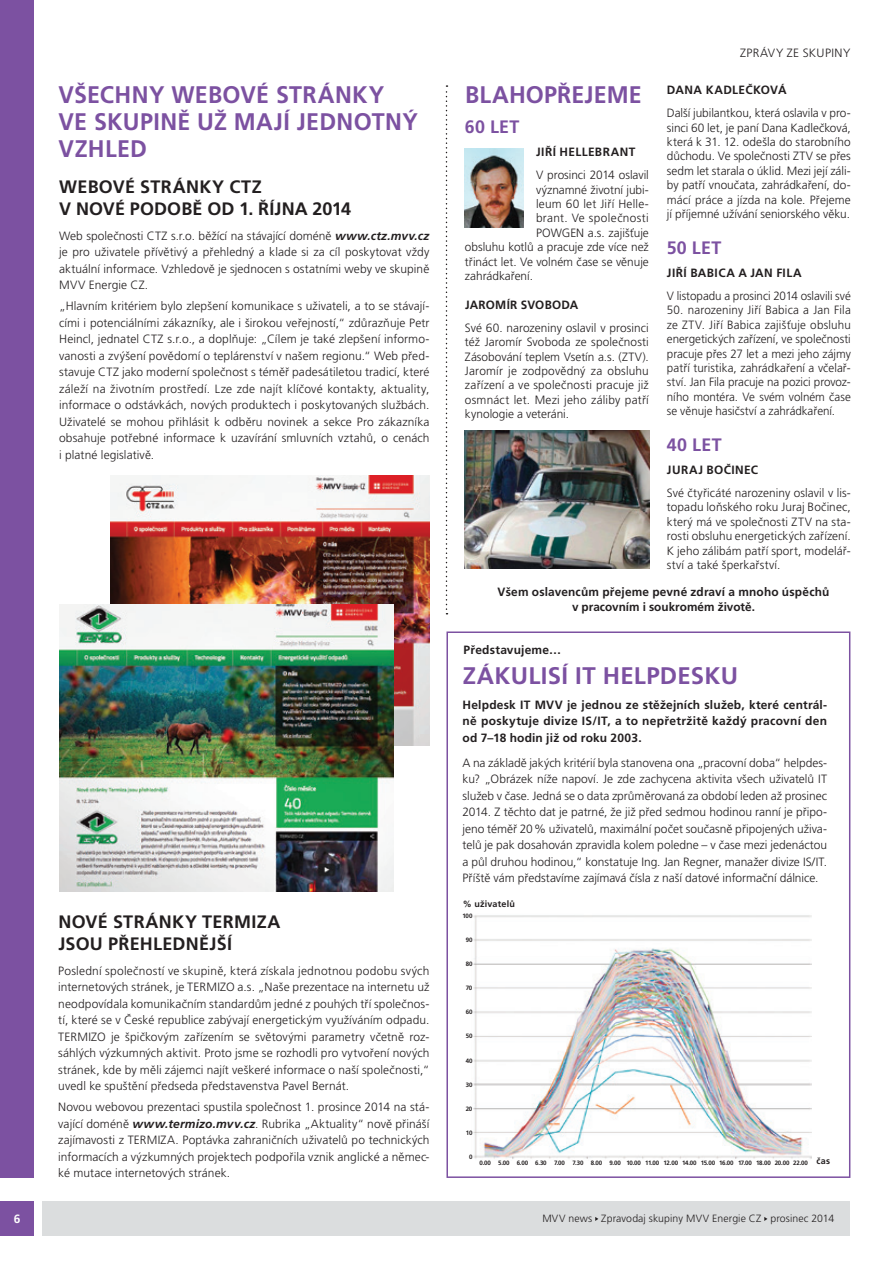
<style>
.page{position:relative;width:893px;height:1263px;background:#fff}
.page>*{position:absolute;margin:0;border:0;box-sizing:border-box;transform-origin:0 0}
.t1{font:700 24px/27px "Frutiger CE";letter-spacing:.015em;color:#7c51a1}
.t2{font:700 18px/21.6px "Frutiger CE";letter-spacing:.015em;color:#231f20}
.t3{font:700 18px "Frutiger CE";letter-spacing:.015em;color:#7c51a1}
.t4{font:12px/16.5px "Frutiger CE Light";letter-spacing:.005em;color:#231f20;text-align:justify}
.t5{font:700 12px/16.5px "Frutiger CE";letter-spacing:.02em;color:#231f20;text-align:justify}
.t6{font:12px "Frutiger CE Light";letter-spacing:.03em;color:#231f20}
.t7{font:700 12px "Frutiger CE";color:#fff}
.t8{font:10.5px "Frutiger CE Light";letter-spacing:.01em;color:#231f20}
.t9{font:700 9px "Frutiger CE";letter-spacing:.025em;color:#231f20}
.t10{font:700 6.3px "Frutiger CE";letter-spacing:-.02em;color:#231f20}
.s1{font-family:"Frutiger CE";font-weight:700;font-style:italic}
</style>
<div class="page">
<div style="left:0;top:1202px;width:34px;height:34px;background:#7c51a1"></div>
<div style="left:43px;top:1202px;width:807px;height:34px;background:#dbddde"></div>
<div style="left:0;top:0;width:34px;height:1178px;background:#7c51a1"></div>
<svg style="left:446px;top:85px;width:1px;height:529px"></svg>
<div style="left:446px;top:631px;width:404px;height:547px;border:2px solid #7c51a1"></div>
<img style="left:473px;top:915px;width:339px;height:244px">
<img style="left:111px;top:475px;width:318px;height:270px">
<img style="left:465px;top:149px;width:58px;height:79px">
<img style="left:465px;top:431px;width:184px;height:137px">
<img style="left:60px;top:604px;width:334px;height:288px">
<p class="t1" style="left:58px;top:82px;width:361px">VŠECHNY WEBOVÉ STRÁNKY<br>VE SKUPINĚ UŽ MAJÍ JEDNOTNÝ<br>VZHLED</p>
<p class="t2" style="left:59px;top:176px;width:293px">WEBOVÉ STRÁNKY CTZ<br>V NOVÉ PODOBĚ OD 1. ŘÍJNA 2014</p>
<p class="t4" style="left:59px;top:227px;width:372px">Web společnosti CTZ s.r.o. běžící na stávající doméně <span class="s1">www.ctz.mvv.cz </span>je pro uživatele přívětivý a přehledný a klade si za cíl poskytovat vždy aktuální informace. Vzhledově je sjednocen s ostatními weby ve skupině MVV Energie CZ.</p>
<p class="t4" style="left:59px;top:298px;width:372px">„Hlavním kritériem bylo zlepšení komunikace s uživateli, a to se stávají&shy;cími i potenciálními zákazníky, ale i širokou veřejností,“ zdůrazňuje Petr Heincl, jednatel CTZ s.r.o., a doplňuje: „Cílem je také zlepšení informo&shy;vanosti a zvýšení povědomí o teplárenství v našem regionu.“ Web před&shy;stavuje CTZ jako moderní společnost s téměř padesátiletou tradicí, které záleží na životním prostředí. Lze zde najít klíčové kontakty, aktuality, informace o odstávkách, nových produktech i poskytovaných službách.<br>Uživatelé se mohou přihlásit k odběru novinek a sekce Pro zákazníka obsahuje potřebné informace k uzavírání smluvních vztahů, o cenách i platné legislativě.</p>
<p class="t2" style="left:58px;top:911px;width:223px">NOVÉ STRÁNKY TERMIZA<br>JSOU PŘEHLEDNĚJŠÍ</p>
<p class="t4" style="left:58px;top:962px;width:373px">Poslední společností ve skupině, která získala jednotnou podobu svých internetových stránek, je TERMIZO a.s. „Naše prezentace na internetu už neodpovídala komunikačním standardům jedné z pouhých tří společnos&shy;tí, které se v České republice zabývají energetickým využíváním odpadu.<br>TERMIZO je špičkovým zařízením se světovými parametry včetně roz&shy;sáhlých výzkumných aktivit. Proto jsme se rozhodli pro vytvoření nových stránek, kde by měli zájemci najít veškeré informace o naší společnosti,“ uvedl ke spuštění předseda představenstva Pavel Bernát.</p>
<p class="t4" style="left:58px;top:1098px;width:373px">Novou webovou prezentaci spustila společnost 1. prosince 2014 na stá&shy;vající doméně <span class="s1">www.termizo.mvv.cz</span>. Rubrika „Aktuality“ nově přináší zajímavosti z TERMIZA. Poptávka zahraničních uživatelů po technických informacích a výzkumných projektech podpořila vznik anglické a němec&shy;ké mutace internetových stránek.</p>
<p class="t1" style="left:465px;top:82px;width:178px">BLAHOPŘEJEME</p>
<p class="t3" style="left:465px;top:117px;width:56px">60 LET</p>
<p class="t5" style="left:536px;top:144px;width:101px">JIŘÍ HELLEBRANT</p>
<p class="t4" style="left:536px;top:167px;width:114px">V prosinci 2014 oslavil</p>
<p class="t4" style="left:536px;top:181px;width:114px">významné životní jubi-</p>
<p class="t4" style="left:536px;top:196px;width:114px">leum 60 let Jiří Helle-</p>
<p class="t6" style="left:536px;top:211px;width:114px">brant. Ve společnosti</p>
<p class="t4" style="left:536px;top:224px;width:114px">POWGEN a.s. zajišťuje</p>
<p class="t4" style="left:465px;top:239px;width:185px">obsluhu kotlů a pracuje zde více než</p>
<p class="t4" style="left:465px;top:253px;width:185px">třináct let. Ve volném čase se věnuje</p>
<p class="t4" style="left:465px;top:268px;width:69px">zahrádkaření.</p>
<p class="t5" style="left:465px;top:296px;width:115px">JAROMÍR SVOBODA</p>
<p class="t4" style="left:465px;top:320px;width:185px;line-height:14.4px">Své 60. narozeniny oslavil v prosinci též Jaromír Svoboda ze společnosti Zásobování teplem Vsetín a.s. (ZTV).<br>Jaromír je zodpovědný za obsluhu zařízení a ve společnosti pracuje již osmnáct let. Mezi jeho záliby patří kynologie a veteráni.</p>
<p class="t6" style="left:740px;top:46px;width:112px">ZPRÁVY ZE SKUPINY</p>
<p class="t5" style="left:667px;top:82px;width:121px">DANA KADLEČKOVÁ</p>
<p class="t4" style="left:667px;top:106px;width:185px;line-height:14.4px">Další jubilantkou, která oslavila v pro&shy;sinci 60 let, je paní Dana Kadlečková, která k 31. 12. odešla do starobního důchodu. Ve společnosti ZTV se přes sedm let starala o úklid. Mezi její záli&shy;by patří vnoučata, zahrádkaření, do&shy;mácí práce a jízda na kole. Přejeme jí příjemné užívání seniorského věku.</p>
<p class="t3" style="left:667px;top:238px;width:56px">50 LET</p>
<p class="t5" style="left:667px;top:265px;width:136px">JIŘÍ BABICA A JAN FILA</p>
<p class="t4" style="left:667px;top:287px;width:185px">V listopadu a prosinci 2014 oslavili své</p>
<p class="t4" style="left:667px;top:303px;width:185px;line-height:14.4px">50. narozeniny Jiří Babica a Jan Fila ze ZTV. Jiří Babica zajišťuje obsluhu energetických zařízení, ve společnosti pracuje přes 27 let a mezi jeho zájmy patří turistika, zahrádkaření a včelař&shy;ství. Jan Fila pracuje na pozici provoz&shy;ního montéra. Ve svém volném čase se věnuje hasičství a zahrádkaření.</p>
<p class="t3" style="left:667px;top:435px;width:56px">40 LET</p>
<p class="t5" style="left:667px;top:462px;width:93px">JURAJ BOČINEC</p>
<p class="t4" style="left:667px;top:485px;width:185px;line-height:14.4px">Své čtyřicáté narozeniny oslavil v lis&shy;topadu loňského roku Juraj Bočinec, který má ve společnosti ZTV na sta&shy;rosti obsluhu energetických zařízení.<br>K jeho zálibám patří sport, modelář&shy;ství a také šperkařství.</p>
<p class="t5" style="left:498px;top:585px;width:333px;line-height:14.4px;text-align:center">Všem oslavencům přejeme pevné zdraví a mnoho úspěchů v pracovním i soukromém životě.</p>
<p class="t5" style="left:464px;top:642px;width:99px">Představujeme…</p>
<p class="t1" style="left:463px;top:662px;width:277px">ZÁKULISÍ IT HELPDESKU</p>
<p class="t5" style="left:462px;top:696px;width:366px">Helpdesk IT MVV je jednou ze stěžejních služeb, které centrál&shy;ně poskytuje divize IS/IT, a to nepřetržitě každý pracovní den od 7–18 hodin již od roku 2003.</p>
<p class="t4" style="left:462px;top:754px;width:366px">A na základě jakých kritérií byla stanovena ona „pracovní doba“ helpdes&shy;ku? „Obrázek níže napoví. Je zde zachycena aktivita všech uživatelů IT služeb v čase. Jedná se o data zprůměrovaná za období leden až prosinec 2014. Z těchto dat je patrné, že již před sedmou hodinou ranní je připo&shy;jeno téměř 20% uživatelů, maximální počet současně připojených uživa&shy;telů je pak dosahován zpravidla kolem poledne – v čase mezi jedenáctou a půl druhou hodinou,“ konstatuje Ing. Jan Regner, manažer divize IS/IT.<br>Příště vám představíme zajímavá čísla z naší datové informační dálnice.</p>
<p class="t9" style="left:463px;top:898px;width:54px">% uživatelů</p>
<p class="t10" style="left:463px;top:912px;width:11px">100</p>
<p class="t10" style="left:466px;top:936px;width:8px">90</p>
<p class="t10" style="left:466px;top:960px;width:8px">80</p>
<p class="t10" style="left:466px;top:984px;width:8px">70</p>
<p class="t10" style="left:466px;top:1008px;width:8px">60</p>
<p class="t10" style="left:466px;top:1032px;width:8px">50</p>
<p class="t10" style="left:466px;top:1057px;width:8px">40</p>
<p class="t10" style="left:466px;top:1081px;width:8px">30</p>
<p class="t10" style="left:466px;top:1105px;width:8px">20</p>
<p class="t10" style="left:466px;top:1129px;width:8px">10</p>
<p class="t10" style="left:469px;top:1153px;width:5px">0</p>
<p class="t10" style="left:480px;top:1159px;width:13px">0.00</p>
<p class="t10" style="left:498px;top:1159px;width:13px">5.00</p>
<p class="t10" style="left:517px;top:1159px;width:13px">6.00</p>
<p class="t10" style="left:535px;top:1159px;width:13px">6.30</p>
<p class="t10" style="left:554px;top:1159px;width:12px">7.00</p>
<p class="t10" style="left:573px;top:1159px;width:12px">7.30</p>
<p class="t10" style="left:591px;top:1159px;width:13px">8.00</p>
<p class="t10" style="left:609px;top:1159px;width:13px">9.00</p>
<p class="t10" style="left:626px;top:1159px;width:16px">10.00</p>
<p class="t10" style="left:645px;top:1159px;width:16px">11.00</p>
<p class="t10" style="left:663px;top:1159px;width:16px">12.00</p>
<p class="t10" style="left:682px;top:1159px;width:16px">14.00</p>
<p class="t10" style="left:701px;top:1159px;width:16px">15.00</p>
<p class="t10" style="left:719px;top:1159px;width:16px">16.00</p>
<p class="t10" style="left:738px;top:1159px;width:15px">17.00</p>
<p class="t10" style="left:756px;top:1159px;width:16px">18.00</p>
<p class="t10" style="left:775px;top:1159px;width:16px">20.00</p>
<p class="t10" style="left:793px;top:1159px;width:16px">22.00</p>
<p class="t9" style="left:816px;top:1156px;width:15px">čas</p>
<p class="t7" style="left:14px;top:1212px;width:8px">6</p>
<p class="t8" style="left:542px;top:1213px;width:293px">MVV news Zpravodaj skupiny MVV Energie CZ prosinec 2014</p>
</div>
